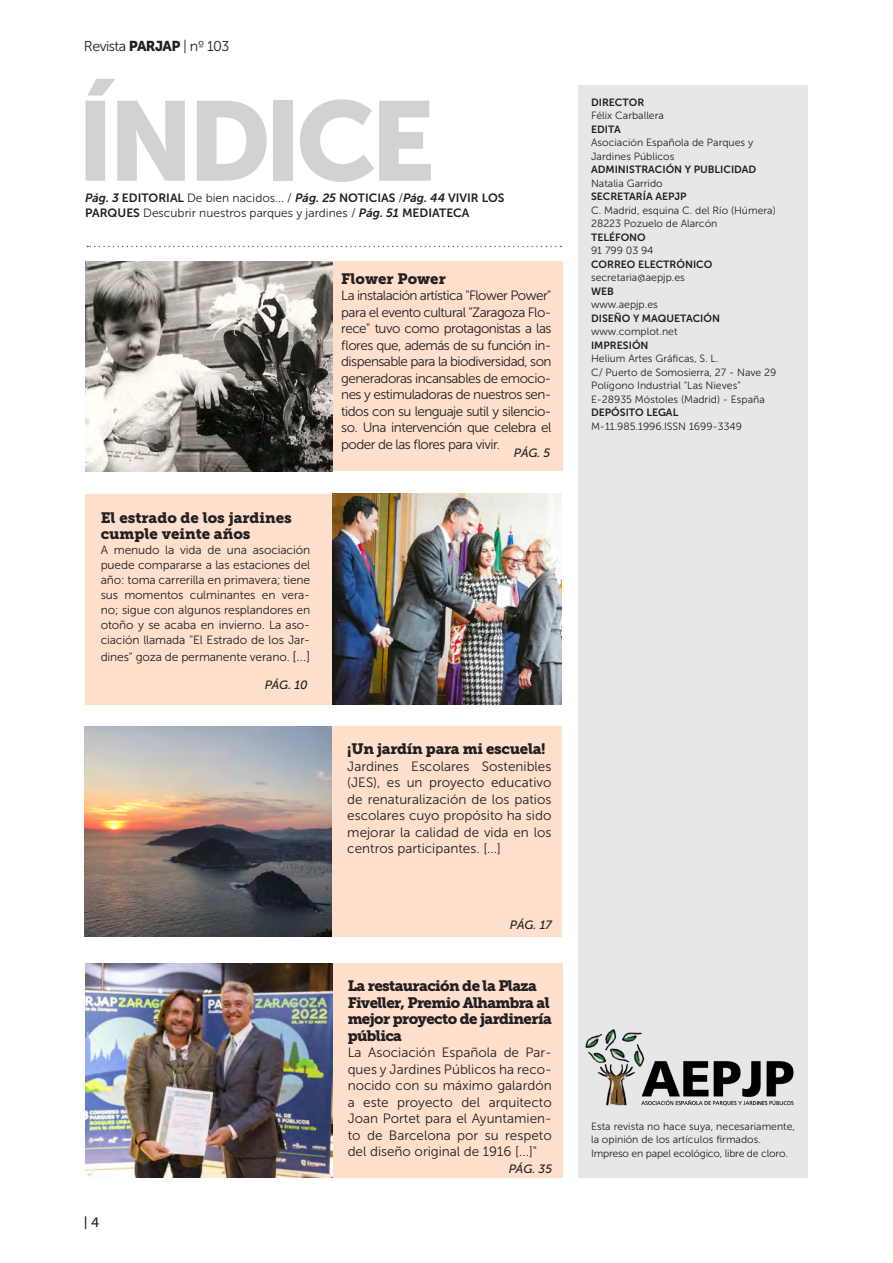
<style>
.page{position:relative;width:893px;height:1263px;background:#fff}
.page>*{position:absolute;margin:0;border:0;box-sizing:border-box;transform-origin:0 0}
.t1{font:111.9px "Museo Sans 900";letter-spacing:-.06em;color:#d1d2d4}
.t2{font:15px/16.5px "Museo Slab 900";letter-spacing:-.04em;color:#231f20}
.t3{font:15px/16.5px "Museo Slab 900";color:#231f20}
.t4{font:15px "Museo Slab 900";letter-spacing:-.02em;color:#231f20}
.t5{font:14.25px "Museo Sans 300";letter-spacing:-.04em;color:#231f20}
.corrido{font:13.5px/16.5px "Museo Sans 300";letter-spacing:-.025em;color:#231f20;text-align:justify}
.tabulado{font:13.5px/16.5px "Museo Sans 300";color:#231f20;text-align:justify}
.t6{font:13.5px "Museo Sans 500";color:#231f20}
.corrido-2{font:12px/15px "Museo Sans 300";letter-spacing:-.01em;color:#231f20}
.t7{font:italic 12px "Museo Sans 500";letter-spacing:-.005em;color:#231f20}
.t8{font:10.5px/13.5px "Museo Sans 300";color:#231f20}
.t9{font:10.5px "Museo Sans 700";color:#231f20}
.t10{font:10.5px "Museo Sans 300";letter-spacing:-.02em;color:#231f20}
.s1{font-family:"Museo Sans 900"}
.s2{font-family:"Museo Sans 700";font-style:italic}
.s3{font-family:"Museo Sans 700"}
.s4{font-size:13.5px}
</style>
<div class="page">
<div style="left:578px;top:85px;width:230px;height:1093px;background:#e6e7e9"></div>
<svg style="left:87px;top:246px;width:474px;height:1px"></svg>
<div style="left:86px;top:262px;width:476px;height:209px;background:#fddfcc"></div>
<img style="left:86px;top:262px;width:247px;height:209px">
<div style="left:85px;top:494px;width:476px;height:210px;background:#fddfcc"></div>
<img style="left:333px;top:494px;width:228px;height:210px">
<div style="left:86px;top:726px;width:476px;height:211px;background:#fddfcc"></div>
<img style="left:85px;top:726px;width:247px;height:211px">
<div style="left:86px;top:963px;width:476px;height:215px;background:#fddfcc"></div>
<img style="left:85px;top:963px;width:247px;height:215px">
<img style="left:585px;top:1029px;width:209px;height:77px">
<p class="t5" style="left:84px;top:38px;width:147px">Revista <span class="s1">PARJAP</span> | nº 103</p>
<p class="t1" style="left:76px;top:78px;width:361px">ÍNDICE</p>
<p class="corrido-2" style="left:85px;top:190px;width:421px"><span class="s2">Pág. 3</span> <span class="s3">EDITORIAL</span> De bien nacidos... / <span class="s2">Pág. 25</span> <span class="s3">NOTICIAS</span> /<span class="s2">Pág. 44</span> <span class="s3">VIVIR LOS<br>PARQUES</span> Descubrir nuestros parques y jardines / <span class="s2">Pág. 51</span> <span class="s3">MEDIATECA</span></p>
<p class="t3" style="left:101px;top:510px;width:193px">El estrado de los jardines cumple veinte años</p>
<p class="corrido-2" style="left:101px;top:543px;width:211px;text-align:justify">A menudo la vida de una asociación puede compararse a las estaciones del año: toma carrerilla en primavera; tiene sus momentos culminantes en vera&shy;no; sigue con algunos resplandores en otoño y se acaba en invierno. La aso&shy;ciación llamada "El Estrado de los Jar-</p>
<p class="corrido-2" style="left:101px;top:649px;width:211px">dines" goza de permanente verano. <span class="s4">[...]</span></p>
<p class="t7" style="left:265px;top:678px;width:45px">PÁG. 10</p>
<p class="t6" style="left:84px;top:1215px;width:17px">| 4</p>
<p class="t3" style="left:341px;top:270px;width:106px">Flower Power</p>
<p class="corrido" style="left:341px;top:287px;width:212px">La instalación artística "Flower Power" para el evento cultural "Zaragoza Flo&shy;rece" tuvo como protagonistas a las flores que, además de su función in&shy;dispensable para la biodiversidad, son generadoras incansables de emocio&shy;nes y estimuladoras de nuestros sen&shy;tidos con su lenguaje sutil y silencio&shy;so. Una intervención que celebra el poder de las flores para vivir.</p>
<p class="t7" style="left:514px;top:447px;width:38px">PÁG. 5</p>
<p class="t4" style="left:347px;top:740px;width:200px">¡Un jardín para mi escuela!</p>
<p class="corrido" style="left:347px;top:758px;width:206px">Jardines Escolares Sostenibles (JES), es un proyecto educativo de renaturalización de los patios escolares cuyo propósito ha sido mejorar la calidad de vida en los centros participantes. [...]</p>
<p class="t7" style="left:510px;top:918px;width:43px">PÁG. 17</p>
<p class="t2" style="left:348px;top:978px;width:206px">La restauración de la Plaza<br>Fiveller, Premio Alhambra al mejor proyecto de jardinería pública</p>
<p class="tabulado" style="left:348px;top:1044px;width:206px">La Asociación Española de Par&shy;ques y Jardines Públicos ha reco&shy;nocido con su máximo galardón a este proyecto del arquitecto Joan Portet para el Ayuntamien&shy;to de Barcelona por su respeto del diseño original de 1916 [...]"</p>
<p class="t7" style="left:509px;top:1163px;width:45px">PÁG. 35</p>
<p class="t9" style="left:591px;top:96px;width:55px">DIRECTOR</p>
<p class="t8" style="left:591px;top:109px;width:74px">Félix Carballera</p>
<p class="t9" style="left:591px;top:123px;width:31px">EDITA</p>
<p class="t8" style="left:591px;top:136px;width:164px">Asociación Española de Parques y</p>
<p class="t8" style="left:591px;top:149px;width:85px">Jardines Públicos</p>
<p class="t9" style="left:591px;top:164px;width:167px">ADMINISTRACIÓN Y PUBLICIDAD</p>
<p class="t8" style="left:591px;top:176px;width:73px">Natalia Garrido</p>
<p class="t9" style="left:591px;top:191px;width:97px">SECRETARÍA AEPJP</p>
<p class="t8" style="left:591px;top:203px;width:186px">C. Madrid, esquina C. del Río (Húmera)</p>
<p class="t8" style="left:591px;top:217px;width:128px">28223 Pozuelo de Alarcón</p>
<p class="t9" style="left:591px;top:231px;width:56px">TELÉFONO</p>
<p class="t8" style="left:591px;top:244px;width:64px">91 799 03 94</p>
<p class="t9" style="left:591px;top:258px;width:123px">CORREO ELECTRÓNICO</p>
<p class="t8" style="left:591px;top:271px;width:95px">secretaria@aepjp.es</p>
<p class="t9" style="left:591px;top:285px;width:24px">WEB</p>
<p class="t8" style="left:591px;top:298px;width:68px">www.aepjp.es</p>
<p class="t9" style="left:591px;top:312px;width:130px">DISEÑO Y MAQUETACIÓN</p>
<p class="t8" style="left:591px;top:325px;width:88px">www.complot.net</p>
<p class="t9" style="left:591px;top:339px;width:59px">IMPRESIÓN</p>
<p class="t8" style="left:591px;top:352px;width:129px">Helium Artes Gráficas, S. L.</p>
<p class="t8" style="left:591px;top:365px;width:187px">C/ Puerto de Somosierra, 27 - Nave 29</p>
<p class="t8" style="left:591px;top:379px;width:151px">Polígono Industrial “Las Nieves”</p>
<p class="t8" style="left:591px;top:392px;width:175px">E-28935 Móstoles (Madrid) - España</p>
<p class="t9" style="left:591px;top:407px;width:89px">DEPÓSITO LEGAL</p>
<p class="t8" style="left:591px;top:419px;width:153px">M-11.985.1996.ISSN 1699-3349</p>
<p class="t8" style="left:591px;top:1119px;width:206px">Esta revista no hace suya, necesariamente, la opinión de los artículos firmados.</p>
<p class="t10" style="left:591px;top:1147px;width:199px">Impreso en papel ecológico, libre de cloro.</p>
</div>
